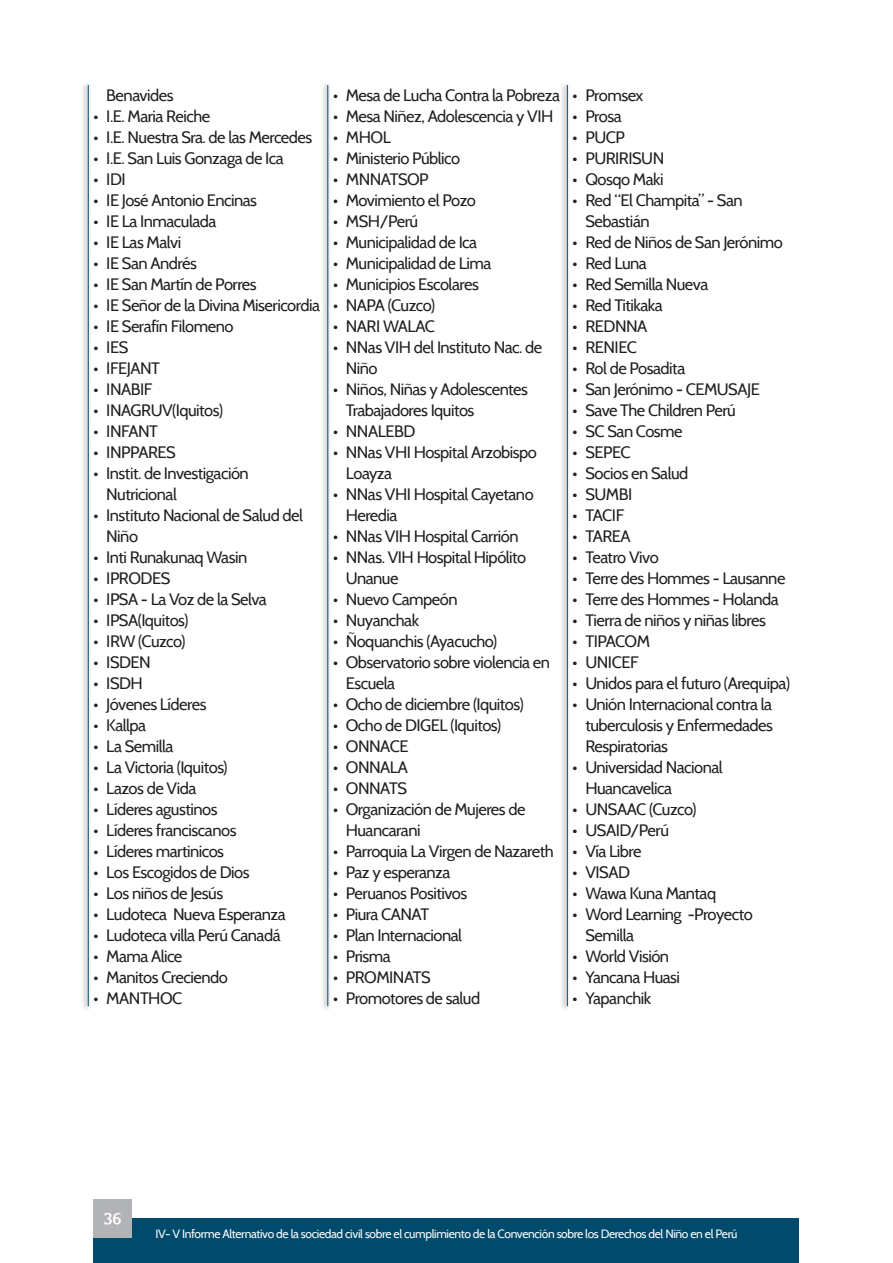
<style>
.page{position:relative;width:893px;height:1263px;background:#fff}
.page>*{position:absolute;margin:0;border:0;box-sizing:border-box;transform-origin:0 0}
.t1{font:16.5px/21px "Cabin";letter-spacing:-.03em;color:#231f20}
.t2{font:700 16.5px "Ameretto";color:#fff}
.t3{font:12px "Cabin";letter-spacing:-.03em;color:#fff}
</style>
<div class="page">
<div style="left:94px;top:1218px;width:705px;height:45px;background:#004b6c"></div>
<div style="left:94px;top:1199px;width:38px;height:38px;background:#b2b3b7"></div>
<svg style="left:83px;top:84px;width:7px;height:925px;fill:#e6e6e6"></svg>
<hr style="left:88px;top:85px;width:1px;height:921px;background:#004b6c">
<svg style="left:323px;top:84px;width:7px;height:925px;fill:#e6e6e6"></svg>
<hr style="left:327px;top:85px;width:1px;height:921px;background:#004b6c">
<svg style="left:562px;top:84px;width:7px;height:925px;fill:#e6e6e6"></svg>
<hr style="left:567px;top:85px;width:1px;height:921px;background:#004b6c">
<p class="t1" style="left:106px;top:85px;width:69px">Benavides</p>
<p class="t1" style="left:94px;top:106px;width:118px">• I.E. Maria Reiche</p>
<p class="t1" style="left:94px;top:127px;width:220px">• I.E. Nuestra Sra. de las Mercedes</p>
<p class="t1" style="left:94px;top:148px;width:192px">• I.E. San Luis Gonzaga de Ica</p>
<p class="t1" style="left:94px;top:169px;width:34px">• IDI</p>
<p class="t1" style="left:94px;top:190px;width:165px">• IE José Antonio Encinas</p>
<p class="t1" style="left:94px;top:211px;width:124px">• IE La Inmaculada</p>
<p class="t1" style="left:94px;top:232px;width:89px">• IE Las Malvi</p>
<p class="t1" style="left:94px;top:253px;width:105px">• IE San Andrés</p>
<p class="t1" style="left:94px;top:274px;width:165px">• IE San Martín de Porres</p>
<p class="t1" style="left:94px;top:295px;width:228px">• IE Señor de la Divina Misericordia</p>
<p class="t1" style="left:94px;top:316px;width:142px">• IE Serafín Filomeno</p>
<p class="t1" style="left:94px;top:337px;width:36px">• IES</p>
<p class="t1" style="left:94px;top:358px;width:68px">• IFEJANT</p>
<p class="t1" style="left:94px;top:379px;width:60px">• INABIF</p>
<p class="t1" style="left:94px;top:400px;width:131px">• INAGRUV(Iquitos)</p>
<p class="t1" style="left:94px;top:421px;width:66px">• INFANT</p>
<p class="t1" style="left:94px;top:442px;width:84px">• INPPARES</p>
<p class="t1" style="left:106px;top:463px;width:144px;text-indent:-13px">• Instit. de Investigación<br>Nutricional</p>
<p class="t1" style="left:106px;top:505px;width:198px;text-indent:-13px">• Instituto Nacional de Salud del<br>Niño</p>
<p class="t1" style="left:94px;top:547px;width:155px">• Inti Runakunaq Wasin</p>
<p class="t1" style="left:94px;top:568px;width:78px">• IPRODES</p>
<p class="t1" style="left:94px;top:589px;width:175px">• IPSA - La Voz de la Selva</p>
<p class="t1" style="left:94px;top:610px;width:96px">• IPSA(Iquitos)</p>
<p class="t1" style="left:94px;top:631px;width:93px">• IRW (Cuzco)</p>
<p class="t1" style="left:94px;top:652px;width:59px">• ISDEN</p>
<p class="t1" style="left:94px;top:673px;width:51px">• ISDH</p>
<p class="t1" style="left:94px;top:694px;width:115px">• Jóvenes Líderes</p>
<p class="t1" style="left:94px;top:715px;width:54px">• Kallpa</p>
<p class="t1" style="left:94px;top:736px;width:81px">• La Semilla</p>
<p class="t1" style="left:94px;top:757px;width:136px">• La Victoria (Iquitos)</p>
<p class="t1" style="left:94px;top:778px;width:104px">• Lazos de Vida</p>
<p class="t1" style="left:94px;top:799px;width:126px">• Líderes agustinos</p>
<p class="t1" style="left:94px;top:820px;width:144px">• Líderes franciscanos</p>
<p class="t1" style="left:94px;top:841px;width:132px">• Líderes martinicos</p>
<p class="t1" style="left:94px;top:862px;width:158px">• Los Escogidos de Dios</p>
<p class="t1" style="left:94px;top:883px;width:131px">• Los niños de Jesús</p>
<p class="t1" style="left:94px;top:904px;width:194px">• Ludoteca Nueva Esperanza</p>
<p class="t1" style="left:94px;top:925px;width:189px">• Ludoteca villa Perú Canadá</p>
<p class="t1" style="left:94px;top:946px;width:90px">• Mama Alice</p>
<p class="t1" style="left:94px;top:967px;width:136px">• Manitos Creciendo</p>
<p class="t1" style="left:94px;top:988px;width:90px">• MANTHOC</p>
<p class="t1" style="left:333px;top:85px;width:228px">• Mesa de Lucha Contra la Pobreza</p>
<p class="t1" style="left:333px;top:106px;width:222px">• Mesa Niñez, Adolescencia y VIH</p>
<p class="t1" style="left:333px;top:127px;width:59px">• MHOL</p>
<p class="t1" style="left:333px;top:148px;width:129px">• Ministerio Público</p>
<p class="t1" style="left:333px;top:169px;width:97px">• MNNATSOP</p>
<p class="t1" style="left:333px;top:190px;width:144px">• Movimiento el Pozo</p>
<p class="t1" style="left:333px;top:211px;width:87px">• MSH/Perú</p>
<p class="t1" style="left:333px;top:232px;width:146px">• Municipalidad de Ica</p>
<p class="t1" style="left:333px;top:253px;width:160px">• Municipalidad de Lima</p>
<p class="t1" style="left:333px;top:274px;width:147px">• Municipios Escolares</p>
<p class="t1" style="left:333px;top:295px;width:103px">• NAPA (Cuzco)</p>
<p class="t1" style="left:333px;top:316px;width:103px">• NARI WALAC</p>
<p class="t1" style="left:346px;top:337px;width:198px;text-indent:-13px">• NNas VIH del Instituto Nac. de<br>Niño</p>
<p class="t1" style="left:346px;top:379px;width:184px;text-indent:-13px">• Niños, Niñas y Adolescentes<br>Trabajadores Iquitos</p>
<p class="t1" style="left:333px;top:421px;width:84px">• NNALEBD</p>
<p class="t1" style="left:346px;top:442px;width:193px;text-indent:-13px">• NNas VHI Hospital Arzobispo<br>Loayza</p>
<p class="t1" style="left:346px;top:484px;width:189px;text-indent:-13px">• NNas VHI Hospital Cayetano<br>Heredia</p>
<p class="t1" style="left:333px;top:526px;width:187px">• NNas VIH Hospital Carrión</p>
<p class="t1" style="left:346px;top:547px;width:182px;text-indent:-13px">• NNas. VIH Hospital Hipólito<br>Unanue</p>
<p class="t1" style="left:333px;top:589px;width:126px">• Nuevo Campeón</p>
<p class="t1" style="left:333px;top:610px;width:87px">• Nuyanchak</p>
<p class="t1" style="left:333px;top:631px;width:166px">• Ñoquanchis (Ayacucho)</p>
<p class="t1" style="left:346px;top:652px;width:206px;text-indent:-13px">• Observatorio sobre violencia en<br>Escuela</p>
<p class="t1" style="left:333px;top:694px;width:192px">• Ocho de diciembre (Iquitos)</p>
<p class="t1" style="left:333px;top:715px;width:170px">• Ocho de DIGEL (Iquitos)</p>
<p class="t1" style="left:333px;top:736px;width:77px">• ONNACE</p>
<p class="t1" style="left:333px;top:757px;width:76px">• ONNALA</p>
<p class="t1" style="left:333px;top:778px;width:75px">• ONNATS</p>
<p class="t1" style="left:346px;top:799px;width:181px;text-indent:-13px">• Organización de Mujeres de<br>Huancarani</p>
<p class="t1" style="left:333px;top:841px;width:222px">• Parroquia La Virgen de Nazareth</p>
<p class="t1" style="left:333px;top:862px;width:119px">• Paz y esperanza</p>
<p class="t1" style="left:333px;top:883px;width:136px">• Peruanos Positivos</p>
<p class="t1" style="left:333px;top:904px;width:98px">• Piura CANAT</p>
<p class="t1" style="left:333px;top:925px;width:131px">• Plan Internacional</p>
<p class="t1" style="left:333px;top:946px;width:59px">• Prisma</p>
<p class="t1" style="left:333px;top:967px;width:99px">• PROMINATS</p>
<p class="t1" style="left:333px;top:988px;width:149px">• Promotores de salud</p>
<p class="t1" style="left:573px;top:85px;width:72px">• Promsex</p>
<p class="t1" style="left:573px;top:106px;width:50px">• Prosa</p>
<p class="t1" style="left:573px;top:127px;width:54px">• PUCP</p>
<p class="t1" style="left:573px;top:148px;width:93px">• PURIRISUN</p>
<p class="t1" style="left:573px;top:169px;width:92px">• Qosqo Maki</p>
<p class="t1" style="left:585px;top:190px;width:159px;text-indent:-13px">• Red “El Champita” - San<br>Sebastián</p>
<p class="t1" style="left:573px;top:232px;width:212px">• Red de Niños de San Jerónimo</p>
<p class="t1" style="left:573px;top:253px;width:76px">• Red Luna</p>
<p class="t1" style="left:573px;top:274px;width:137px">• Red Semilla Nueva</p>
<p class="t1" style="left:573px;top:295px;width:91px">• Red Titikaka</p>
<p class="t1" style="left:573px;top:316px;width:76px">• REDNNA</p>
<p class="t1" style="left:573px;top:337px;width:66px">• RENIEC</p>
<p class="t1" style="left:573px;top:358px;width:114px">• Rol de Posadita</p>
<p class="t1" style="left:573px;top:379px;width:189px">• San Jerónimo - CEMUSAJE</p>
<p class="t1" style="left:573px;top:400px;width:165px">• Save The Children Perú</p>
<p class="t1" style="left:573px;top:421px;width:112px">• SC San Cosme</p>
<p class="t1" style="left:573px;top:442px;width:60px">• SEPEC</p>
<p class="t1" style="left:573px;top:463px;width:117px">• Socios en Salud</p>
<p class="t1" style="left:573px;top:484px;width:61px">• SUMBI</p>
<p class="t1" style="left:573px;top:505px;width:53px">• TACIF</p>
<p class="t1" style="left:573px;top:526px;width:60px">• TAREA</p>
<p class="t1" style="left:573px;top:547px;width:88px">• Teatro Vivo</p>
<p class="t1" style="left:573px;top:568px;width:214px">• Terre des Hommes - Lausanne</p>
<p class="t1" style="left:573px;top:589px;width:208px">• Terre des Hommes - Holanda</p>
<p class="t1" style="left:573px;top:610px;width:195px">• Tierra de niños y niñas libres</p>
<p class="t1" style="left:573px;top:631px;width:79px">• TIPACOM</p>
<p class="t1" style="left:573px;top:652px;width:67px">• UNICEF</p>
<p class="t1" style="left:573px;top:673px;width:219px">• Unidos para el futuro (Arequipa)</p>
<p class="t1" style="left:585px;top:694px;width:189px;text-align:justify;text-indent:-13px">• Unión Internacional contra la tuberculosis y Enfermedades Respiratorias</p>
<p class="t1" style="left:585px;top:757px;width:139px;text-indent:-13px">• Universidad Nacional<br>Huancavelica</p>
<p class="t1" style="left:573px;top:799px;width:125px">• UNSAAC (Cuzco)</p>
<p class="t1" style="left:573px;top:820px;width:98px">• USAID/Perú</p>
<p class="t1" style="left:573px;top:841px;width:71px">• Vía Libre</p>
<p class="t1" style="left:573px;top:862px;width:59px">• VISAD</p>
<p class="t1" style="left:573px;top:883px;width:145px">• Wawa Kuna Mantaq</p>
<p class="t1" style="left:585px;top:904px;width:169px;text-indent:-13px">• Word Learning -Proyecto<br>Semilla</p>
<p class="t1" style="left:573px;top:946px;width:98px">• World Visión</p>
<p class="t1" style="left:573px;top:967px;width:109px">• Yancana Huasi</p>
<p class="t1" style="left:573px;top:988px;width:80px">• Yapanchik</p>
<p class="t2" style="left:104px;top:1208px;width:18px">36</p>
<p class="t3" style="left:155px;top:1226px;width:583px">IV- V Informe Alternativo de la sociedad civil sobre el cumplimiento de la Convención sobre los Derechos del Niño en el Perú</p>
</div>
